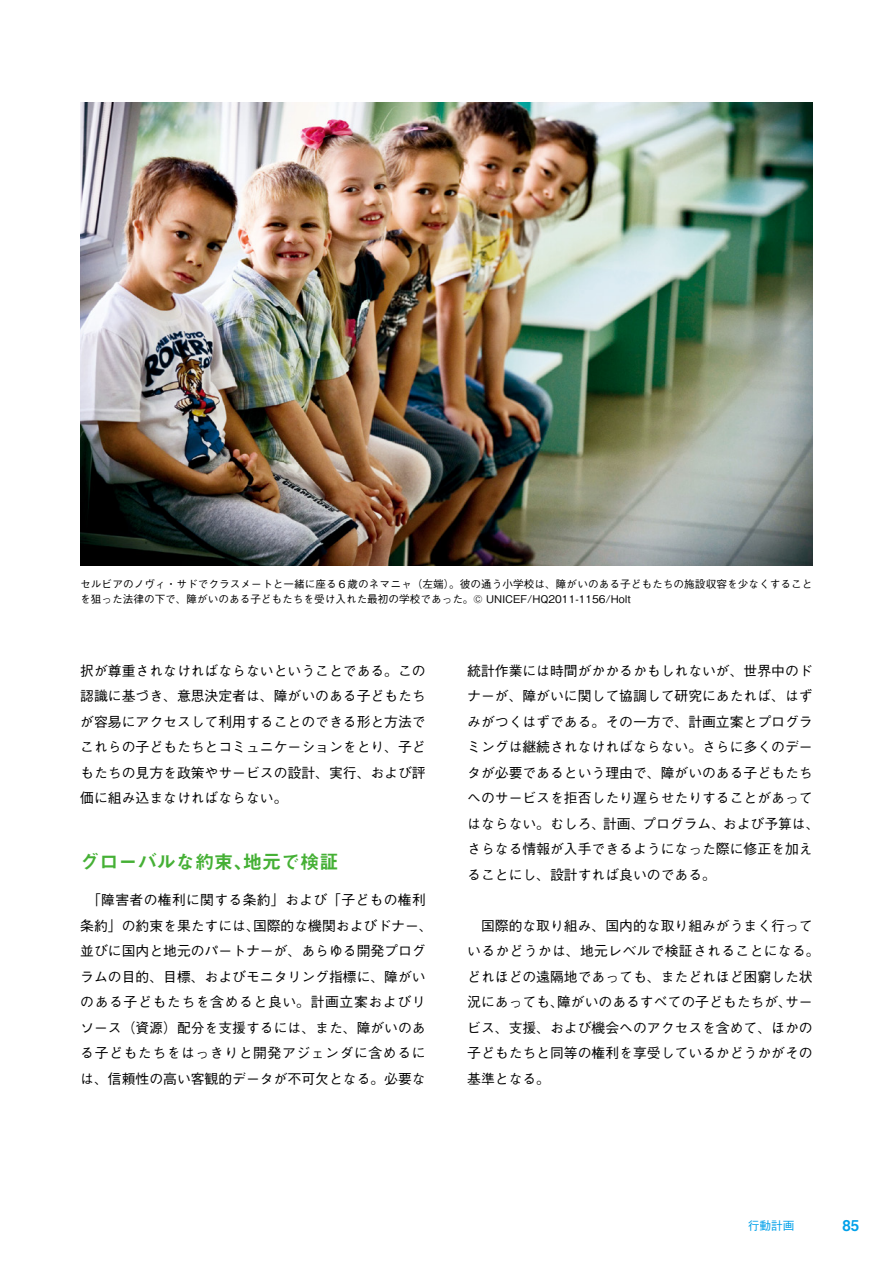
<style>
.page{position:relative;width:893px;height:1263px;background:#fff}
.page>*{position:absolute;margin:0;border:0;box-sizing:border-box;transform-origin:0 0}
.t1{font:19.2px "Midashi Go Pro MB31";color:#45b035}
.t2{font:14.85px "Midashi Go Pro MB31";color:#00a0e9}
.t3{font:500 13.8px/25.5px "Gothic BBB Pro";color:#000}
.t4{font:500 11.7px "Gothic BBB Pro";color:#00a0e9}
.t5{font:500 10.65px/14.9px "Gothic BBB Pro";letter-spacing:.005em;color:#000}
</style>
<div class="page">
<img style="left:80px;top:102px;width:733px;height:464px">
<p class="t5" style="left:80px;top:575px;width:734px">セルビアのノヴィ・サドでクラスメートと一緒に座る６歳のネマニャ（左端）。彼の通う小学校は、障がいのある子どもたちの施設収容を少なくすることを狙った法律の下で、障がいのある子どもたちを受け入れた最初の学校であった。© UNICEF/HQ2011-1156/Holt</p>
<p class="t3" style="left:80px;top:656px;width:347px;text-align:justify">択が尊重されなければならないということである。この認識に基づき、意思決定者は、障がいのある子どもたちが容易にアクセスして利用することのできる形と方法でこれらの子どもたちとコミュニケーションをとり、子どもたちの見方を政策やサービスの設計、実行、および評価に組み込まなければならない。</p>
<h2 class="t1" style="left:80px;top:846px;width:260px">グローバルな約束、地元で検証</h2>
<p class="t3" style="left:80px;top:885px;width:354px;text-align:center">「障害者の権利に関する条約」および「子どもの権利条約」の約束を果たすには、国際的な機関およびドナー、並びに国内と地元のパートナーが、あらゆる開発プログラムの目的、目標、およびモニタリング指標に、障がいのある子どもたちを含めると良い。計画立案およびリソース（資源）配分を支援するには、また、障がいのある子どもたちをはっきりと開発アジェンダに含めるには、信頼性の高い客観的データが不可欠となる。必要な</p>
<p class="t3" style="left:467px;top:656px;width:354px">統計作業には時間がかかるかもしれないが、世界中のドナーが、障がいに関して協調して研究にあたれば、はずみがつくはずである。その一方で、計画立案とプログラミングは継続されなければならない。さらに多くのデータが必要であるという理由で、障がいのある子どもたちへのサービスを拒否したり遅らせたりすることがあってはならない。むしろ、計画、プログラム、および予算は、さらなる情報が入手できるようになった際に修正を加えることにし、設計すれば良いのである。</p>
<p class="t3" style="left:467px;top:911px;width:354px;text-indent:14px">国際的な取り組み、国内的な取り組みがうまく行っているかどうかは、地元レベルで検証されることになる。どれほどの遠隔地であっても、またどれほど困窮した状況にあっても、障がいのあるすべての子どもたちが、サービス、支援、および機会へのアクセスを含めて、ほかの子どもたちと同等の権利を享受しているかどうかがその基準となる。</p>
<p class="t4" style="left:748px;top:1216px;width:48px">行動計画</p>
<p class="t2" style="left:842px;top:1214px;width:18px">85</p>
</div>
